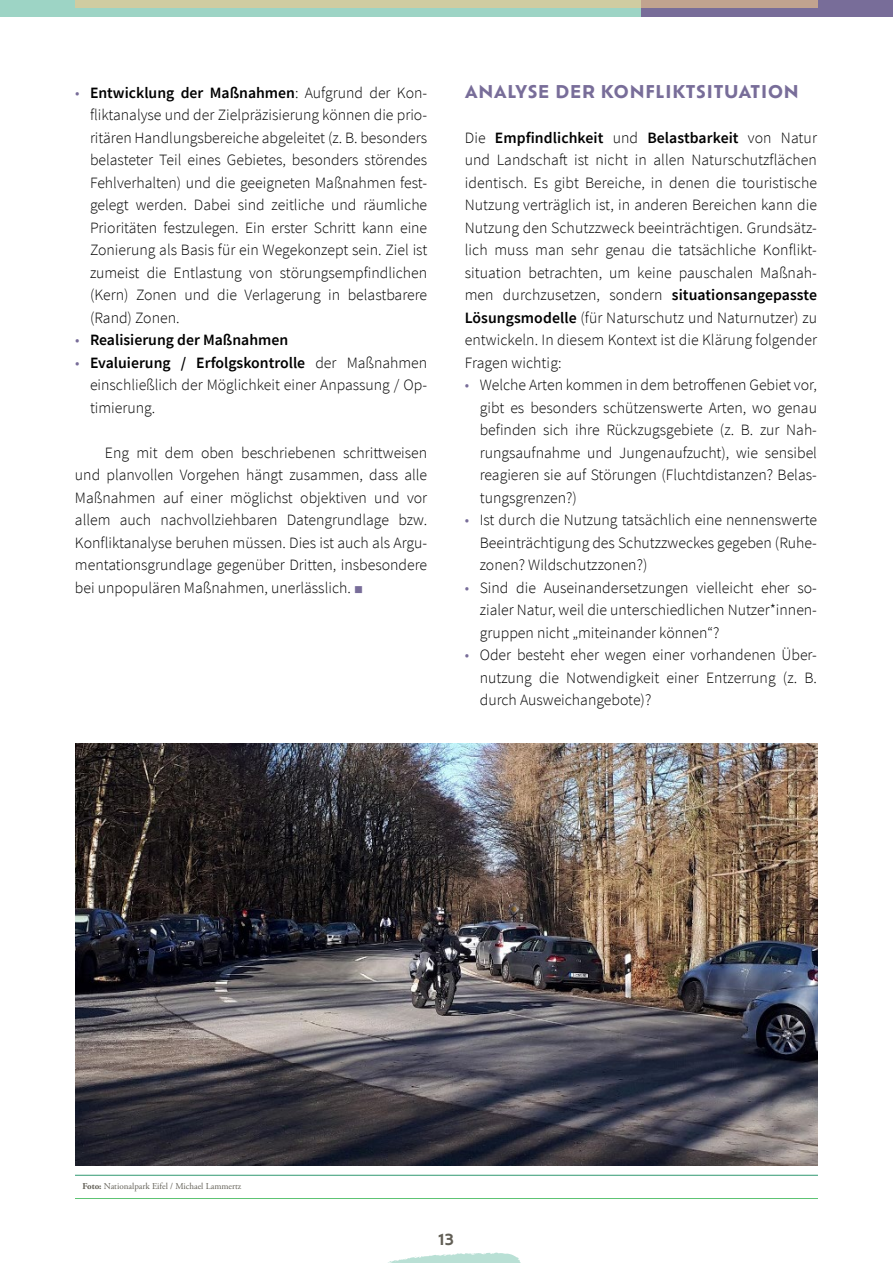
<style>
.page{position:relative;width:893px;height:1263px;background:#fff}
.page>*{position:absolute;margin:0;border:0;box-sizing:border-box;transform-origin:0 0}
.t1{font:700 17.25px "Ofelia Text";letter-spacing:.01em;color:#786d99}
.t2{font:300 15.75px/22.5px "Source Sans Pro";color:#000;text-align:justify}
.t3{font:600 15.75px "Source Sans Pro";color:#000}
.t4{font:600 15px "Ofelia Text";color:#625f56}
.t5{font:9px "Adobe Garamond Pro";color:#625f56}
.s1{color:#786d99}
.s2{font-weight:600}
.s3{font-weight:300;color:#786d99}
.s4{font-weight:700}
</style>
<div class="page">
<div style="left:0;top:0;width:893px;height:16px;background:#9dd4c5"></div>
<div style="left:642px;top:0;width:251px;height:16px;background:#786d99"></div>
<svg style="left:76px;top:0;width:742px;height:8px;background:#ccc29c"></svg>
<svg style="left:388px;top:1252px;width:133px;height:11px"></svg>
<img style="left:75px;top:743px;width:743px;height:422px">
<hr style="left:75px;top:1175px;width:743px;height:1px;background:#309971">
<hr style="left:75px;top:1198px;width:743px;height:1px;background:#5ec474">
<p class="t2" style="left:90px;top:81px;width:339px;text-indent:-15px"><span class="s1">•</span> <span class="s2">Entwicklung der Maßnahmen</span>: Aufgrund der Kon&shy;fliktanalyse und der Zielpräzisierung können die prio&shy;ritären Handlungsbereiche abgeleitet (z. B. besonders belasteter Teil eines Gebietes, besonders störendes Fehlverhalten) und die geeigneten Maßnahmen fest&shy;gelegt werden. Dabei sind zeitliche und räumliche Prioritäten festzulegen. Ein erster Schritt kann eine Zonierung als Basis für ein Wegekonzept sein. Ziel ist zumeist die Entlastung von störungsempfindlichen (Kern) Zonen und die Verlagerung in belastbarere (Rand) Zonen.</p>
<p class="t3" style="left:75px;top:329px;width:215px"><span class="s3">•</span> Realisierung der Maßnahmen</p>
<p class="t2" style="left:90px;top:351px;width:339px;text-indent:-15px"><span class="s1">•</span> <span class="s2">Evaluierung / Erfolgskontrolle</span> der Maßnahmen einschließlich der Möglichkeit einer Anpassung / Op&shy;timierung.</p>
<p class="t2" style="left:75px;top:441px;width:354px;text-indent:30px">Eng mit dem oben beschriebenen schrittweisen und planvollen Vorgehen hängt zusammen, dass alle Maßnahmen auf einer möglichst objektiven und vor allem auch nachvollziehbaren Datengrundlage bzw.<br>Konfliktanalyse beruhen müssen. Dies ist auch als Argu&shy;mentationsgrundlage gegenüber Dritten, insbesondere bei unpopulären Maßnahmen, unerlässlich. <span class="s1">■</span></p>
<p class="t1" style="left:465px;top:78px;width:336px">ANALYSE DER KONFLIKTSITUATION</p>
<p class="t2" style="left:465px;top:126px;width:354px">Die <span class="s2">Empfindlichkeit</span> und <span class="s2">Belastbarkeit</span> von Natur und Landschaft ist nicht in allen Naturschutzflächen identisch. Es gibt Bereiche, in denen die touristische Nutzung verträglich ist, in anderen Bereichen kann die Nutzung den Schutzzweck beeinträchtigen. Grundsätz&shy;lich muss man sehr genau die tatsächliche Konflikt&shy;situation betrachten, um keine pauschalen Maßnah&shy;men durchzusetzen, sondern <span class="s2">situationsangepasste Lösungsmodelle</span> (für Naturschutz und Naturnutzer) zu entwickeln. In diesem Kontext ist die Klärung folgender Fragen wichtig:</p>
<p class="t2" style="left:480px;top:374px;width:339px;text-indent:-15px"><span class="s1">•</span> Welche Arten kommen in dem betroffenen Gebiet vor, gibt es besonders schützenswerte Arten, wo genau befinden sich ihre Rückzugsgebiete (z. B. zur Nah&shy;rungsaufnahme und Jungenaufzucht), wie sensibel reagieren sie auf Störungen (Fluchtdistanzen? Belas&shy;tungsgrenzen?)</p>
<p class="t2" style="left:480px;top:509px;width:339px;text-indent:-15px"><span class="s1">•</span> Ist durch die Nutzung tatsächlich eine nennenswerte Beeinträchtigung des Schutzzweckes gegeben (Ruhe&shy;zonen? Wildschutzzonen?)</p>
<p class="t2" style="left:480px;top:576px;width:339px;text-indent:-15px"><span class="s1">•</span> Sind die Auseinandersetzungen vielleicht eher so&shy;zialer Natur, weil die unterschiedlichen Nutzer*innen&shy;gruppen nicht „miteinander können“?</p>
<p class="t2" style="left:480px;top:644px;width:339px;text-indent:-15px"><span class="s1">•</span> Oder besteht eher wegen einer vorhandenen Über&shy;nutzung die Notwendigkeit einer Entzerrung (z. B. durch Ausweichangebote)?</p>
<p class="t5" style="left:82px;top:1181px;width:160px"><span class="s4">Foto:</span> Nationalpark Eifel / Michael Lammertz</p>
<p class="t4" style="left:438px;top:1228px;width:17px">13</p>
</div>
